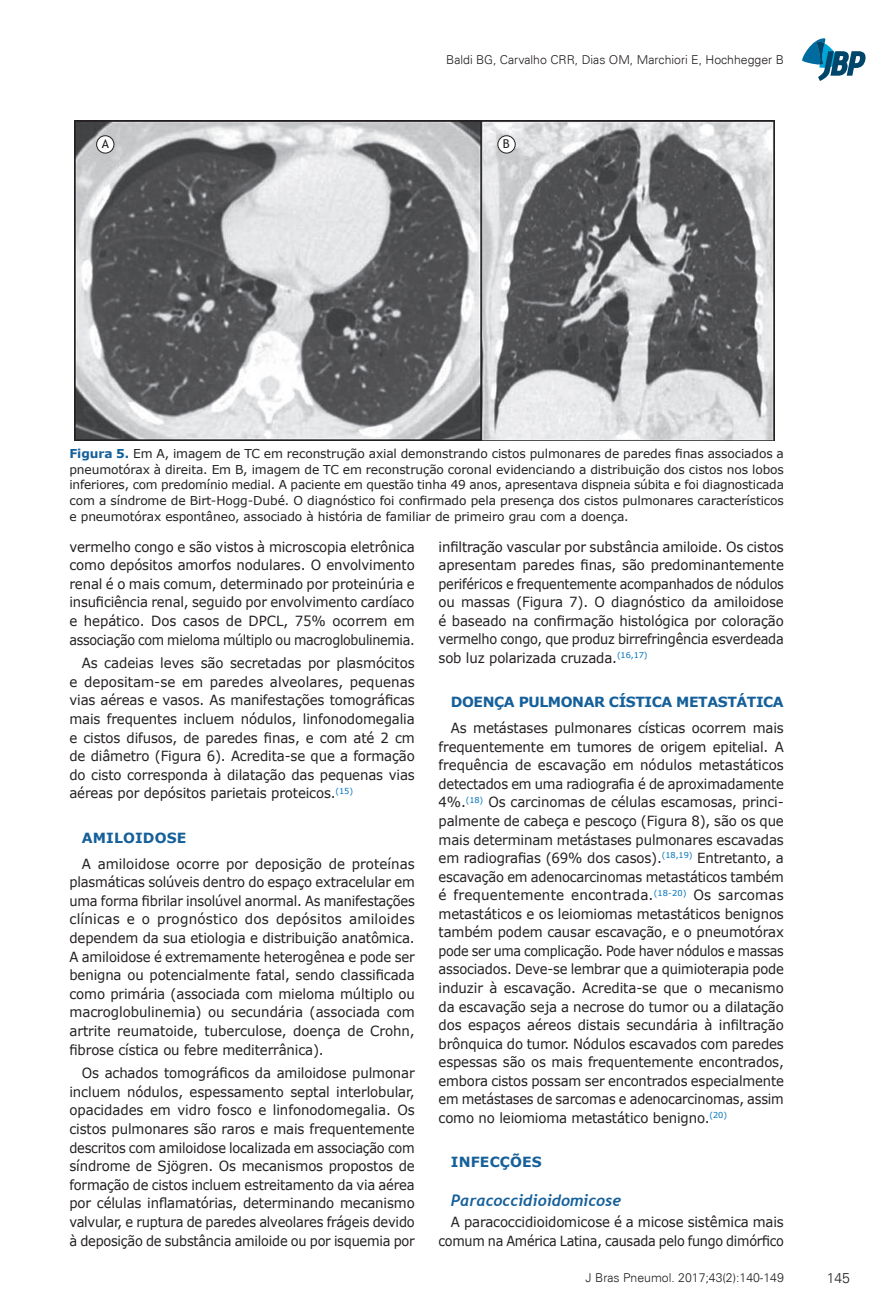
<style>
.page{position:relative;width:893px;height:1315px;background:#fff}
.page>*{position:absolute;margin:0;border:0;box-sizing:border-box;transform-origin:0 0}
.Sub_2{font:italic 700 15.75px "Trebuchet";color:#15609a}
.Corpo_PT{font:14px/18.6px "Verdana";letter-spacing:-.01em;color:#231f20;text-align:justify;scale:.95 1}
.Corpo_PT-2{font:14px/18.6px "Verdana";letter-spacing:-.01em;color:#231f20;text-align:justify;scale:.96 1}
.Sub_1{font:700 14px "Verdana";letter-spacing:-.03em;color:#15609a}
.Sub_1-2{font:700 14px "Verdana";letter-spacing:.01em;color:#15609a}
.t1{font:300 14px "Univers";color:#231f20}
.Legendas{font:12.25px/15.8px "Verdana";letter-spacing:-.01em;color:#231f20;text-align:justify}
.t2{font:300 12.25px "Univers";color:#231f20}
.t3{font:12.25px "Trebuchet MS";color:#231f20}
.s1{font-weight:700;color:#15609a}
</style>
<div class="page">
<svg style="left:802px;top:38px;width:64px;height:43px"></svg>
<img style="left:74px;top:121px;width:700px;height:319px">
<div style="left:97px;top:136px;width:17px;height:17px;background:#fff;border-radius:50%"></div>
<div style="left:96px;top:135px;width:18px;height:18px;border:1px solid #231f20;border-radius:50%"></div>
<div style="left:498px;top:136px;width:17px;height:17px;background:#fff;border-radius:50%"></div>
<div style="left:497px;top:135px;width:19px;height:18px;border:1px solid #231f20;border-radius:50%"></div>
<p class="t2" style="left:446px;top:52px;width:339px">Baldi BG, Carvalho CRR, Dias OM, Marchiori E, Hochhegger B</p>
<p class="t3" style="left:102px;top:136px;width:9px">A</p>
<p class="t3" style="left:503px;top:136px;width:8px">B</p>
<p class="Legendas" style="left:69px;top:445px;width:716px"><span class="s1">Figura 5.</span> Em A, imagem de TC em reconstrução axial demonstrando cistos pulmonares de paredes finas associados a pneumotórax à direita. Em B, imagem de TC em reconstrução coronal evidenciando a distribuição dos cistos nos lobos inferiores, com predomínio medial. A paciente em questão tinha 49 anos, apresentava dispneia súbita e foi diagnosticada com a síndrome de Birt-Hogg-Dubé. O diagnóstico foi confirmado pela presença dos cistos pulmonares característicos e pneumotórax espontâneo, associado à história de familiar de primeiro grau com a doença.</p>
<p class="Corpo_PT" style="left:69px;top:537px;width:365px">vermelho congo e são vistos à microscopia eletrônica como depósitos amorfos nodulares. O envolvimento renal é o mais comum, determinado por proteinúria e insuficiência renal, seguido por envolvimento cardíaco e hepático. Dos casos de DPCL, 75% ocorrem em associação com mieloma múltiplo ou macroglobulinemia.</p>
<p class="Corpo_PT" style="left:69px;top:653px;width:365px;text-indent:12px">As cadeias leves são secretadas por plasmócitos e depositam-se em paredes alveolares, pequenas vias aéreas e vasos. As manifestações tomográficas mais frequentes incluem nódulos, linfonodomegalia e cistos difusos, de paredes finas, e com até 2 cm de diâmetro (Figura 6). Acredita-se que a formação do cisto corresponda à dilatação das pequenas vias aéreas por depósitos parietais proteicos.<sup>(15)</sup></p>
<p class="Sub_1-2" style="left:82px;top:827px;width:106px">AMILOIDOSE</p>
<p class="Corpo_PT-2" style="left:69px;top:854px;width:361px;text-indent:12px">A amiloidose ocorre por deposição de proteínas plasmáticas solúveis dentro do espaço extracelular em uma forma fibrilar insolúvel anormal. As manifestações clínicas e o prognóstico dos depósitos amiloides dependem da sua etiologia e distribuição anatômica.<br>A amiloidose é extremamente heterogênea e pode ser benigna ou potencialmente fatal, sendo classificada como primária (associada com mieloma múltiplo ou macroglobulinemia) ou secundária (associada com artrite reumatoide, tuberculose, doença de Crohn, fibrose cística ou febre mediterrânica).</p>
<p class="Corpo_PT" style="left:69px;top:1063px;width:365px;text-indent:12px">Os achados tomográficos da amiloidose pulmonar incluem nódulos, espessamento septal interlobular, opacidades em vidro fosco e linfonodomegalia. Os cistos pulmonares são raros e mais frequentemente descritos com amiloidose localizada em associação com síndrome de Sjögren. Os mecanismos propostos de formação de cistos incluem estreitamento da via aérea por células inflamatórias, determinando mecanismo valvular, e ruptura de paredes alveolares frágeis devido à deposição de substância amiloide ou por isquemia por</p>
<p class="Corpo_PT" style="left:439px;top:537px;width:365px">infiltração vascular por substância amiloide. Os cistos apresentam paredes finas, são predominantemente periféricos e frequentemente acompanhados de nódulos ou massas (Figura 7). O diagnóstico da amiloidose é baseado na confirmação histológica por coloração vermelho congo, que produz birrefringência esverdeada sob luz polarizada cruzada.<sup>(16,17)</sup></p>
<p class="Sub_1" style="left:451px;top:692px;width:334px">DOENÇA PULMONAR CÍSTICA METASTÁTICA</p>
<p class="Corpo_PT" style="left:439px;top:718px;width:365px;text-indent:12px">As metástases pulmonares císticas ocorrem mais frequentemente em tumores de origem epitelial. A frequência de escavação em nódulos metastáticos detectados em uma radiografia é de aproximadamente 4%.<sup>(18)</sup> Os carcinomas de células escamosas, princi&shy;palmente de cabeça e pescoço (Figura 8), são os que mais determinam metástases pulmonares escavadas em radiografias (69% dos casos).<sup>(18,19)</sup> Entretanto, a escavação em adenocarcinomas metastáticos também é frequentemente encontrada.<sup>(18-20)</sup> Os sarcomas metastáticos e os leiomiomas metastáticos benignos também podem causar escavação, e o pneumotórax pode ser uma complicação. Pode haver nódulos e massas associados. Deve-se lembrar que a quimioterapia pode induzir à escavação. Acredita-se que o mecanismo da escavação seja a necrose do tumor ou a dilatação dos espaços aéreos distais secundária à infiltração brônquica do tumor. Nódulos escavados com paredes espessas são os mais frequentemente encontrados, embora cistos possam ser encontrados especialmente em metástases de sarcomas e adenocarcinomas, assim como no leiomioma metastático benigno.<sup>(20)</sup></p>
<p class="Sub_1-2" style="left:451px;top:1152px;width:92px">INFECÇÕES</p>
<p class="Sub_2" style="left:451px;top:1190px;width:172px">Paracoccidioidomicose</p>
<p class="Corpo_PT" style="left:439px;top:1212px;width:365px;text-align:right">A paracoccidioidomicose é a micose sistêmica mais comum na América Latina, causada pelo fungo dimórfico</p>
<p class="t2" style="left:586px;top:1270px;width:200px">J Bras Pneumol. 2017;43(2):140-149</p>
<p class="t1" style="left:827px;top:1269px;width:25px">145</p>
</div>
